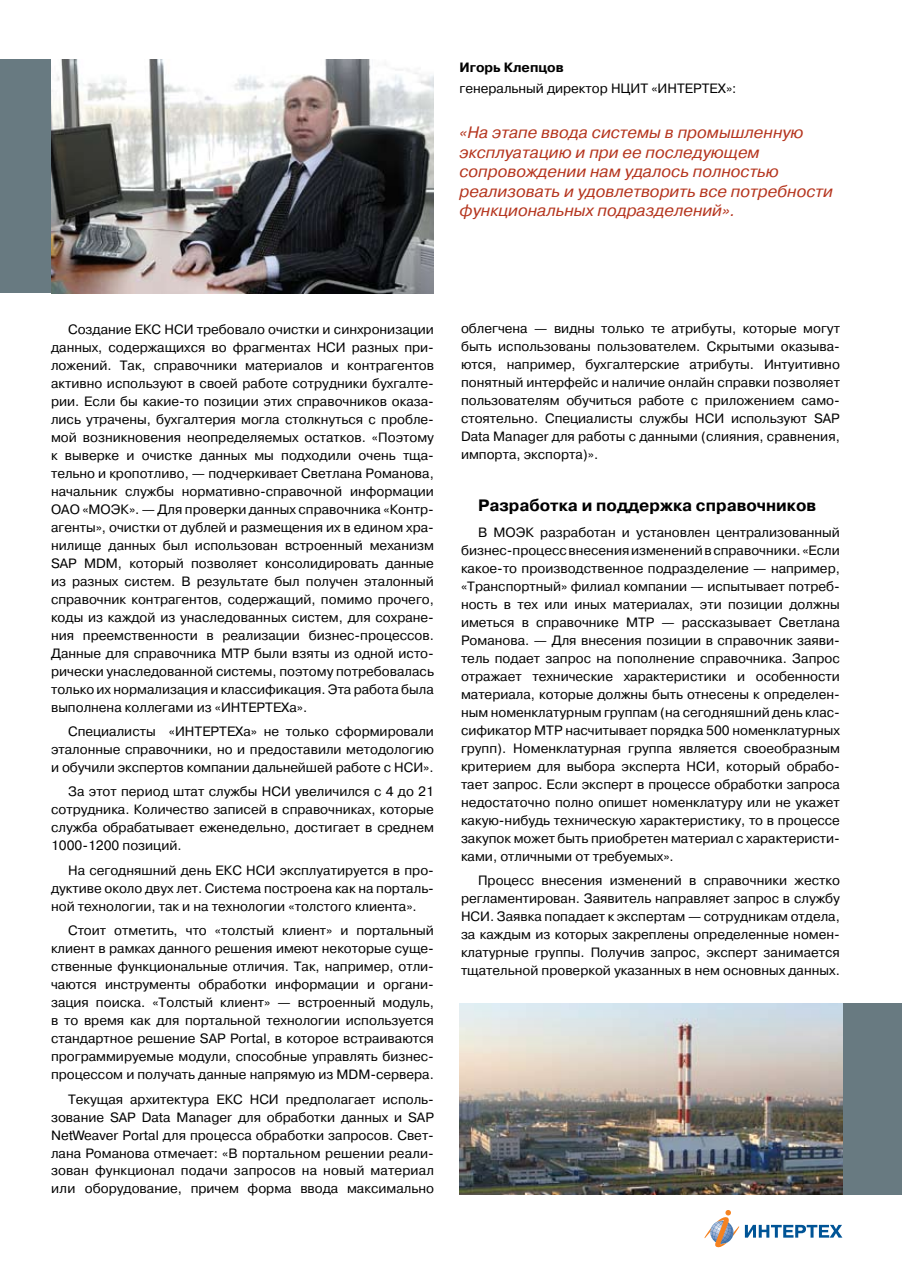
<style>
.page{position:relative;width:902px;height:1280px;background:#fff}
.page>*{position:absolute;margin:0;border:0;box-sizing:border-box;transform-origin:0 0}
.t1{font:italic 16.5px/19.5px "Pragmatica C";color:#b5351e}
.t2{font:700 16.5px "Pragmatica C";color:#000}
.t3{font:13.5px/18px "Pragmatica C";color:#000;text-align:justify}
.t4{font:700 13.5px "Pragmatica C";color:#000}
</style>
<div class="page">
<svg style="left:704px;top:1210px;width:138px;height:37px"></svg>
<div style="left:0;top:60px;width:51px;height:233px;background:#687a81"></div>
<div style="left:842px;top:1003px;width:59px;height:192px;background:#687a81"></div>
<img style="left:459px;top:1003px;width:383px;height:192px">
<img style="left:51px;top:60px;width:383px;height:233px">
<p class="t4" style="left:459px;top:60px;width:106px">Игорь Клепцов</p>
<p class="t3" style="left:459px;top:79px;width:278px">генеральный директор НЦИТ «ИНТЕРТЕХ»:</p>
<p class="t1" style="left:459px;top:123px;width:375px">«На этапе ввода системы в промышленную эксплуатацию и при ее последующем сопровождении нам удалось полностью реализовать и удовлетворить все потребности функциональных подразделений».</p>
<p class="t3" style="left:51px;top:320px;width:384px;text-indent:17px">Создание ЕКС НСИ требовало очистки и синхронизации данных, содержащихся во фрагментах НСИ разных при&shy;ложений. Так, справочники материалов и контрагентов активно используют в своей работе сотрудники бухгалте&shy;рии. Если бы какие-то позиции этих справочников оказа&shy;лись утрачены, бухгалтерия могла столкнуться с пробле&shy;мой возникновения неопределяемых остатков. «Поэтому к выверке и очистке данных мы подходили очень тща&shy;тельно и кропотливо, — подчеркивает Светлана Романова, начальник службы нормативно-справочной информации ОАО «МОЭК». — Для проверки данных справочника «Контр&shy;агенты», очистки от дублей и размещения их в едином хра&shy;нилище данных был использован встроенный механизм SАР МDМ, который позволяет консолидировать данные из разных систем. В результате был получен эталонный справочник контрагентов, содержащий, помимо прочего, коды из каждой из унаследованных систем, для сохране&shy;ния преемственности в реализации бизнес-процессов.<br>Данные для справочника МТР были взяты из одной исто&shy;рически унаследованной системы, поэтому потребовалась только их нормализация и классификация. Эта работа была выполнена коллегами из «ИНТЕРТЕХа».</p>
<p class="t3" style="left:51px;top:722px;width:384px;text-indent:17px">Специалисты «ИНТЕРТЕХа» не только сформировали эталонные справочники, но и предоставили методологию и обучили экспертов компании дальнейшей работе с НСИ».</p>
<p class="t3" style="left:51px;top:783px;width:384px;text-indent:17px">За этот период штат службы НСИ увеличился с 4 до 21 сотрудника. Количество записей в справочниках, которые служба обрабатывает еженедельно, достигает в среднем 1000-1200 позиций.</p>
<p class="t3" style="left:51px;top:861px;width:384px;text-indent:17px">На сегодняшний день ЕКС НСИ эксплуатируется в про&shy;дуктиве около двух лет. Система построена как на порталь&shy;ной технологии, так и на технологии «толстого клиента».</p>
<p class="t3" style="left:51px;top:921px;width:384px;text-indent:17px">Стоит отметить, что «толстый клиент» и портальный клиент в рамках данного решения имеют некоторые суще&shy;ственные функциональные отличия. Так, например, отли&shy;чаются инструменты обработки информации и органи&shy;зация поиска. «Толстый клиент» — встроенный модуль, в то время как для портальной технологии используется стандартное решение SAP Portal, в которое встраиваются программируемые модули, способные управлять бизнес&shy;процессом и получать данные напрямую из MDM-сервера.</p>
<p class="t3" style="left:51px;top:1090px;width:384px;text-indent:17px">Текущая архитектура ЕКС НСИ предполагает исполь&shy;зование SАР Data Manager для обработки данных и SAP NetWeaver Portal для процесса обработки запросов. Свет&shy;лана Романова отмечает: «В портальном решении реали&shy;зован функционал подачи запросов на новый материал или оборудование, причем форма ввода максимально</p>
<p class="t3" style="left:461px;top:320px;width:380px">облегчена — видны только те атрибуты, которые могут быть использованы пользователем. Скрытыми оказыва&shy;ются, например, бухгалтерские атрибуты. Интуитивно понятный интерфейс и наличие онлайн справки позволяет пользователям обучиться работе с приложением само&shy;стоятельно. Специалисты службы НСИ используют SAP Data Manager для работы с данными (слияния, сравнения, импорта, экспорта)».</p>
<p class="t2" style="left:478px;top:496px;width:339px">Разработка и поддержка справочников</p>
<p class="t3" style="left:461px;top:523px;width:380px;text-indent:17px">В МОЭК разработан и установлен централизованный бизнес-процесс внесения изменений в справочники. «Если какое-то производственное подразделение — например, «Транспортный» филиал компании — испытывает потреб&shy;ность в тех или иных материалах, эти позиции должны иметься в справочнике МТР — рассказывает Светлана Романова. — Для внесения позиции в справочник заяви&shy;тель подает запрос на пополнение справочника. Запрос отражает технические характеристики и особенности материала, которые должны быть отнесены к определен&shy;ным номенклатурным группам (на сегодняшний день клас&shy;сификатор МТР насчитывает порядка 500 номенклатурных групп). Номенклатурная группа является своеобразным критерием для выбора эксперта НСИ, который обрабо&shy;тает запрос. Если эксперт в процессе обработки запроса недостаточно полно опишет номенклатуру или не укажет какую-нибудь техническую характеристику, то в процессе закупок может быть приобретен материал с характеристи&shy;ками, отличными от требуемых».</p>
<p class="t3" style="left:461px;top:872px;width:380px;text-indent:17px">Процесс внесения изменений в справочники жестко регламентирован. Заявитель направляет запрос в службу НСИ. Заявка попадает к экспертам — сотрудникам отдела, за каждым из которых закреплены определенные номен&shy;клатурные группы. Получив запрос, эксперт занимается тщательной проверкой указанных в нем основных данных.</p>
</div>
